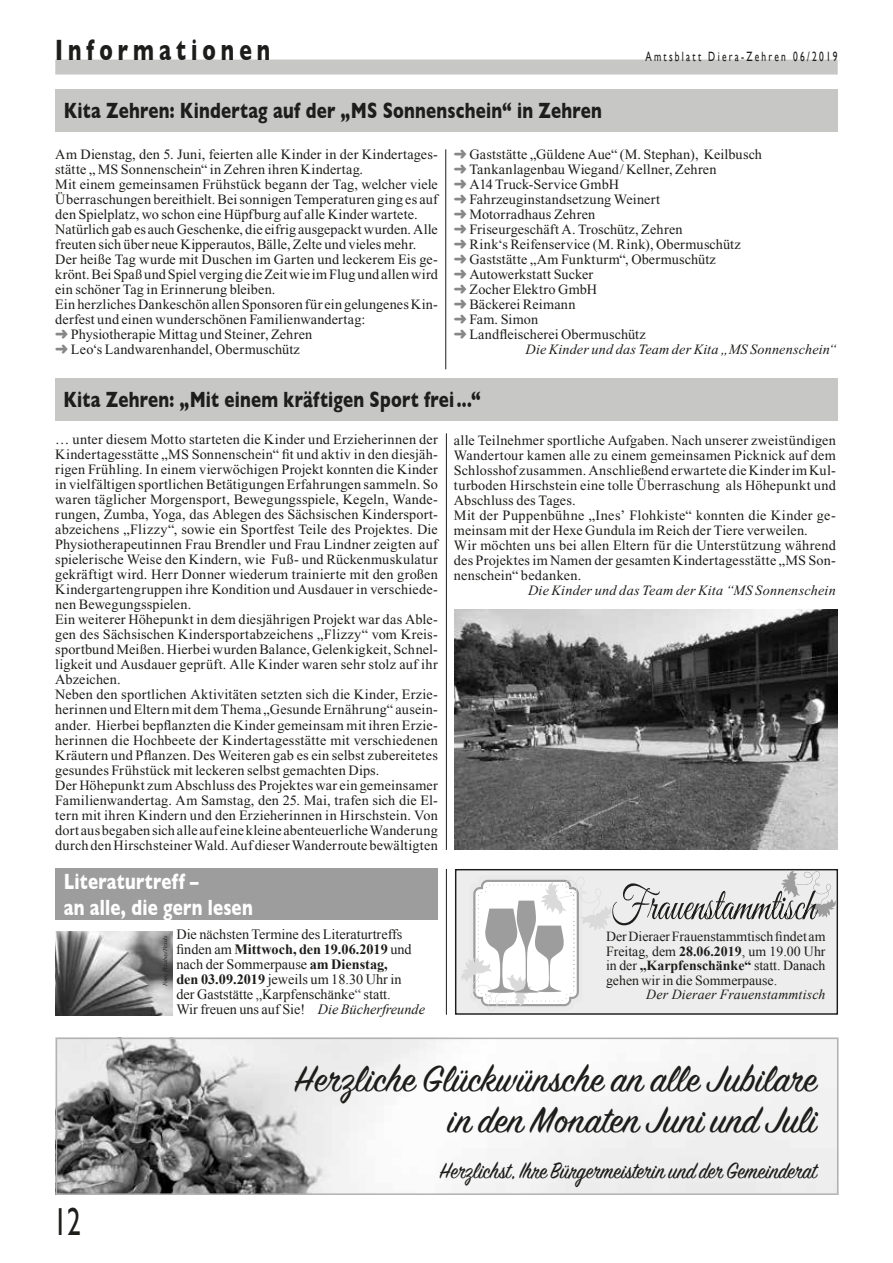
<style>
.page{position:relative;width:893px;height:1263px;background:#fff}
.page>*{position:absolute;margin:0;border:0;box-sizing:border-box;transform-origin:0 0}
.t1{font:40.95px/41px "Sign Painter House Script";letter-spacing:.01em;color:#1d1d1b;text-align:right}
.t2{font:39px "Gill Sans";color:#1d1d1b;scale:.7 1}
.t3{font:700 30px "Gill Sans";letter-spacing:.24em;color:#1d1d1b;scale:.7 1}
.t4{font:24.9px "Sign Painter House Script";color:#1d1d1b;scale:.92 1}
.t5{font:700 22.5px "Gill Sans";letter-spacing:.015em;color:#1d1d1b;scale:.75 1}
.t6{font:700 22.5px/25.5px "Gill Sans";letter-spacing:.015em;color:#fff;scale:.75 1}
.t7{font:14.25px/15px "Times New Roman";letter-spacing:.01em;color:#1d1d1b}
.t8{font:14.25px/15px "Times New Roman";color:#1d1d1b}
.t9{font:italic 14.25px "Times New Roman";letter-spacing:.01em;color:#1d1d1b}
.t10{font:13.8px/14.5px "Times New Roman";color:#1d1d1b;text-align:justify}
.t11{font:italic 13.8px "Times New Roman";letter-spacing:.01em;color:#1d1d1b}
.t12{font:13.5px "Gill Sans";letter-spacing:.24em;color:#1d1d1b;scale:.7 1}
.t13{font:italic 6px "Times New Roman";color:#1d1d1b}
.s1{color:#878787}
.s2{font-weight:700}
.s3{font-style:italic}
</style>
<div class="page">
<div style="left:55px;top:60px;width:783px;height:15px;background:#c7c7c6"></div>
<div style="left:55px;top:89px;width:783px;height:43px;background:#c7c7c6"></div>
<hr style="left:445px;top:149px;width:1px;height:220px;background:#1d1d1b">
<img style="left:59px;top:1040px;width:776px;height:152px">
<div style="left:56px;top:1037px;width:782px;height:158px;border:2px solid #b2b2b2"></div>
<div style="left:55px;top:378px;width:783px;height:42px;background:#c7c7c6"></div>
<img style="left:455px;top:609px;width:383px;height:241px">
<hr style="left:446px;top:433px;width:1px;height:417px;background:#1d1d1b">
<div style="left:55px;top:869px;width:383px;height:51px;background:#9d9d9d"></div>
<img style="left:55px;top:931px;width:118px;height:84px">
<div style="left:455px;top:869px;width:383px;height:146px;border:1px solid #1d1d1b"></div>
<svg style="left:459px;top:870px;width:378px;height:141px;background:#e1e1e1"></svg>
<hr style="left:446px;top:869px;width:1px;height:146px;background:#1d1d1b">
<h3 class="t3" style="left:55px;top:26px;width:309px">Informationen</h3>
<p class="t12" style="left:645px;top:49px;width:276px">Amtsblatt Diera-Zehren 06/2019</p>
<h3 class="t5" style="left:64px;top:93px;width:719px">Kita Zehren: Kindertag auf der „MS Sonnenschein“ in Zehren</h3>
<p class="t7" style="left:55px;top:147px;width:384px">Am Dienstag, den 5. Juni, feierten alle Kinder in der Kindertages&shy;stätte „ MS Sonnenschein“ in Zehren ihren Kindertag.<br>Mit einem gemeinsamen Frühstück begann der Tag, welcher viele Überraschungen bereithielt. Bei sonnigen Temperaturen ging es auf den Spielplatz, wo schon eine Hüpfburg auf alle Kinder wartete.<br>Natürlich gab es auch Geschenke, die eifrig ausgepackt wurden. Alle freuten sich über neue Kipperautos, Bälle, Zelte und vieles mehr.<br>Der heiße Tag wurde mit Duschen im Garten und leckerem Eis ge&shy;krönt. Bei Spaß und Spiel verging die Zeit wie im Flug und allen wird ein schöner Tag in Erinnerung bleiben.<br>Ein herzliches Dankeschön allen Sponsoren für ein gelungenes Kin&shy;derfest und einen wunderschönen Familienwandertag:<br><span class="s1">➜</span> Physiotherapie Mittag und Steiner, Zehren<br><span class="s1">➜</span> Leo‘s Landwarenhandel, Obermuschütz</p>
<p class="t7" style="left:454px;top:147px;width:310px"><span class="s1">➜</span> Gaststätte „Güldene Aue“ (M. Stephan), Keilbusch</p>
<p class="t7" style="left:454px;top:162px;width:264px"><span class="s1">➜</span> Tankanlagenbau Wiegand/ Kellner, Zehren</p>
<p class="t7" style="left:454px;top:177px;width:167px"><span class="s1">➜</span> A14 Truck-Service GmbH</p>
<p class="t7" style="left:454px;top:192px;width:208px"><span class="s1">➜</span> Fahrzeuginstandsetzung Weinert</p>
<p class="t7" style="left:454px;top:207px;width:143px"><span class="s1">➜</span> Motorradhaus Zehren</p>
<p class="t7" style="left:454px;top:222px;width:230px"><span class="s1">➜</span> Friseurgeschäft A. Troschütz, Zehren</p>
<p class="t7" style="left:454px;top:237px;width:288px"><span class="s1">➜</span> Rink‘s Reifenservice (M. Rink), Obermuschütz</p>
<p class="t7" style="left:454px;top:252px;width:264px"><span class="s1">➜</span> Gaststätte „Am Funkturm“, Obermuschütz</p>
<p class="t7" style="left:454px;top:267px;width:141px"><span class="s1">➜</span> Autowerkstatt Sucker</p>
<p class="t7" style="left:454px;top:282px;width:145px"><span class="s1">➜</span> Zocher Elektro GmbH</p>
<p class="t7" style="left:454px;top:297px;width:123px"><span class="s1">➜</span> Bäckerei Reimann</p>
<p class="t7" style="left:454px;top:312px;width:86px"><span class="s1">➜</span> Fam. Simon</p>
<p class="t7" style="left:454px;top:327px;width:194px"><span class="s1">➜</span> Landfleischerei Obermuschütz</p>
<p class="t9" style="left:525px;top:342px;width:312px">Die Kinder und das Team der Kita „MS Sonnenschein“</p>
<h3 class="t5" style="left:64px;top:381px;width:557px">Kita Zehren: „Mit einem kräftigen Sport frei...“</h3>
<p class="t7" style="left:55px;top:432px;width:384px">… unter diesem Motto starteten die Kinder und Erzieherinnen der Kindertagesstätte „MS Sonnenschein“ fit und aktiv in den diesjäh&shy;rigen Frühling. In einem vierwöchigen Projekt konnten die Kinder in vielfältigen sportlichen Betätigungen Erfahrungen sammeln. So waren täglicher Morgensport, Bewegungsspiele, Kegeln, Wande&shy;rungen, Zumba, Yoga, das Ablegen des Sächsischen Kindersport&shy;abzeichens „Flizzy“, sowie ein Sportfest Teile des Projektes. Die Physiotherapeutinnen Frau Brendler und Frau Lindner zeigten auf spielerische Weise den Kindern, wie Fuß- und Rückenmuskulatur gekräftigt wird. Herr Donner wiederum trainierte mit den großen Kindergartengruppen ihre Kondition und Ausdauer in verschiede&shy;nen Bewegungsspielen.<br>Ein weiterer Höhepunkt in dem diesjährigen Projekt war das Able&shy;gen des Sächsischen Kindersportabzeichens „Flizzy“ vom Kreis&shy;sportbund Meißen. Hierbei wurden Balance, Gelenkigkeit, Schnel&shy;ligkeit und Ausdauer geprüft. Alle Kinder waren sehr stolz auf ihr Abzeichen.<br>Neben den sportlichen Aktivitäten setzten sich die Kinder, Erzie&shy;herinnen und Eltern mit dem Thema „Gesunde Ernährung“ ausein&shy;ander. Hierbei bepflanzten die Kinder gemeinsam mit ihren Erzie&shy;herinnen die Hochbeete der Kindertagesstätte mit verschiedenen Kräutern und Pflanzen. Des Weiteren gab es ein selbst zubereitetes gesundes Frühstück mit leckeren selbst gemachten Dips.<br>Der Höhepunkt zum Abschluss des Projektes war ein gemeinsamer Familienwandertag. Am Samstag, den 25. Mai, trafen sich die El&shy;tern mit ihren Kindern und den Erzieherinnen in Hirschstein. Von dort aus begaben sich alle auf eine kleine abenteuerliche Wanderung durch den Hirschsteiner Wald. Auf dieser Wanderroute bewältigten</p>
<p class="t7" style="left:454px;top:432px;width:383px">alle Teilnehmer sportliche Aufgaben. Nach unserer zweistündigen Wandertour kamen alle zu einem gemeinsamen Picknick auf dem Schlosshof zusammen. Anschließend erwartete die Kinder im Kul&shy;turboden Hirschstein eine tolle Überraschung als Höhepunkt und Abschluss des Tages.<br>Mit der Puppenbühne „Ines’ Flohkiste“ konnten die Kinder ge&shy;meinsam mit der Hexe Gundula im Reich der Tiere verweilen.<br>Wir möchten uns bei allen Eltern für die Unterstützung während des Projektes im Namen der gesamten Kindertagesstätte „MS Son&shy;nenschein“ bedanken.</p>
<p class="t9" style="left:528px;top:582px;width:309px">Die Kinder und das Team der Kita “MS Sonnenschein</p>
<h3 class="t6" style="left:64px;top:868px;width:253px">Literaturtreff –<br>an alle, die gern lesen</h3>
<p class="t13" style="left:162px;top:986px;width:52px;rotate:-90deg">Foto: Pixabay/Pexels</p>
<p class="t10" style="left:606px;top:929px;width:221px">Der Dieraer Frauenstammtisch findet am Freitag, dem <span class="s2">28.06.2019</span>, um 19.00 Uhr in der <span class="s2">„Karpfenschänke“</span> statt. Danach gehen wir in die Sommerpause.</p>
<p class="t11" style="left:646px;top:985px;width:181px">Der Dieraer Frauenstammtisch</p>
<p class="t8" style="left:176px;top:927px;width:250px">Die nächsten Termine des Literaturtreffs finden am <span class="s2">Mittwoch, den 19.06.2019</span> und nach der Sommerpause <span class="s2">am Dienstag,<br>den 03.09.2019</span> jeweils um 18.30 Uhr in<br>der Gaststätte „Karpfenschänke“ statt.<br>Wir freuen uns auf Sie! <span class="s3">Die Bücherfreunde</span></p>
<h2 class="t2" style="left:53px;top:1198px;width:41px">12</h2>
<h1 class="t1" style="left:294px;top:1061px;width:524px">Herzliche Glückwünsche an alle Jubilare in den Monaten Juni und Juli</h1>
<h3 class="t4" style="left:440px;top:1155px;width:412px">Herzlichst, Ihre Bürgermeisterin und der Gemeinderat</h3>
</div>
